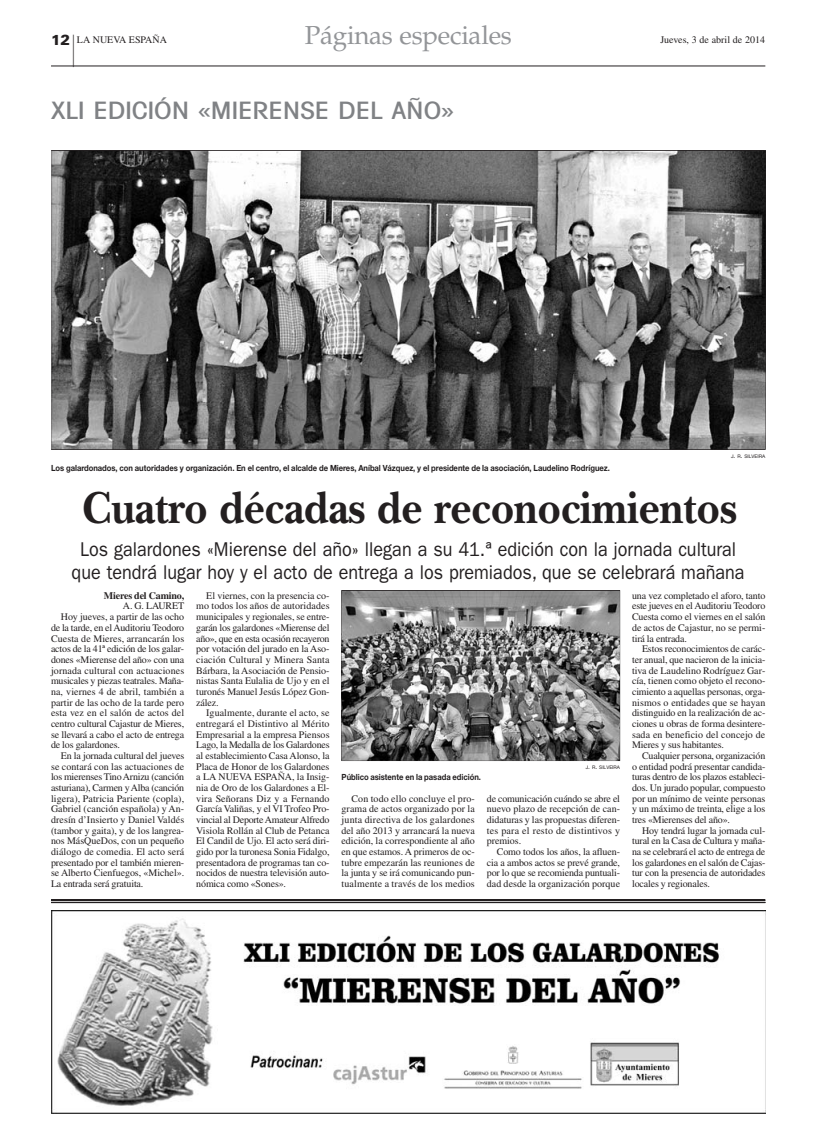
<style>
.page{position:relative;width:816px;height:1128px;background:#fff}
.page>*{position:absolute;margin:0;border:0;box-sizing:border-box;transform-origin:0 0}
.t1{font:700 47px "New Baskerville";letter-spacing:-.005em;color:#231f20;scale:.9 1}
.t2{font:300 32.4px "Garamond";color:#231f20;scale:.37 1}
.t3{font:26px "Palatino";letter-spacing:-.01em;color:#939598}
.t4{font:500 condensed 24px "Avant Garde";color:#808285;scale:1.2 1}
.t5{font:20px/23px "Franklin Gothic";color:#231f20;text-align:center;scale:.9 1}
.t6{font:900 14.5px "Univers";color:#231f20}
.t7{font:10px/10.7px "Times";letter-spacing:-.01em;color:#231f20;text-align:justify}
.t8{font:10px "Times";letter-spacing:.01em;color:#231f20}
.t9{font:700 10px "Times";letter-spacing:-.015em;color:#231f20}
.t10{font:700 8.5px "Helvetica Neue";letter-spacing:-.005em;color:#231f20;scale:.9 1}
.t11{font:4.9px "Helvetica Neue";letter-spacing:.005em;color:#231f20}
.s1{font-size:6.5px}
</style>
<div class="page">
<hr style="left:51px;top:66px;width:714px;height:1px;background:#231f20">
<svg style="left:51px;top:150px;width:714px;height:300px;background:#707070"></svg>
<svg style="left:342px;top:590px;width:278px;height:171px;background:#7d7d7d"></svg>
<img style="left:51px;top:910px;width:714px;height:204px">
<hr style="left:51px;top:900px;width:714px;height:1px;background:#231f20">
<hr style="left:51px;top:902px;width:714px;height:1px;background:#231f20">
<h3 class="t6" style="left:51px;top:34px;width:20px">12</h3>
<h2 class="t2" style="left:70px;top:36px;width:20px">|</h2>
<p class="t7" style="left:77px;top:35px;width:91px">LA NUEVA ESPAÑA</p>
<h3 class="t3" style="left:305px;top:25px;width:209px">Páginas especiales</h3>
<p class="t7" style="left:660px;top:35px;width:106px">Jueves, 3 de abril de 2014</p>
<h3 class="t4" style="left:51px;top:101px;width:337px">XLI EDICIÓN «MIERENSE DEL AÑO»</h3>
<p class="t10" style="left:51px;top:465px;width:622px">Los galardonados, con autoridades y organización. En el centro, el alcalde de Mieres, Aníbal Vázquez, y el presidente de la asociación, Laudelino Rodríguez.</p>
<p class="t11" style="left:731px;top:454px;width:36px">J<span class="s1">.</span> R<span class="s1">.</span> SILVEIRA</p>
<h1 class="t1" style="left:82px;top:491px;width:729px">Cuatro décadas de reconocimientos</h1>
<h3 class="t5" style="left:72px;top:540px;width:749px">Los galardones «Mierense del año» llegan a su 41.ª edición con la jornada cultural que tendrá lugar hoy y el acto de entrega a los premiados, que se celebrará mañana</h3>
<p class="t9" style="left:104px;top:592px;width:82px">Mieres del Camino,</p>
<p class="t7" style="left:123px;top:602px;width:63px">A. G. LAURET</p>
<p class="t7" style="left:61px;top:612px;width:125px">Hoy jueves, a partir de las ocho</p>
<p class="t7" style="left:51px;top:623px;width:135px">de la tarde, en el Auditoriu Teodoro</p>
<p class="t8" style="left:51px;top:635px;width:135px">Cuesta de Mieres, arrancarán los</p>
<p class="t7" style="left:51px;top:644px;width:135px">actos de la 41ª edición de los galar-</p>
<p class="t7" style="left:51px;top:655px;width:135px">dones «Mierense del año» con una</p>
<p class="t8" style="left:51px;top:667px;width:135px">jornada cultural con actuaciones</p>
<p class="t7" style="left:51px;top:676px;width:135px">musicales y piezas teatrales. Maña-</p>
<p class="t8" style="left:51px;top:688px;width:135px">na, viernes 4 de abril, también a</p>
<p class="t7" style="left:51px;top:698px;width:135px">partir de las ocho de la tarde pero</p>
<p class="t8" style="left:51px;top:709px;width:135px">esta vez en el salón de actos del</p>
<p class="t7" style="left:51px;top:719px;width:135px">centro cultural Cajastur de Mieres,</p>
<p class="t7" style="left:51px;top:730px;width:135px">se llevará a cabo el acto de entrega</p>
<p class="t7" style="left:51px;top:741px;width:70px">de los galardones.</p>
<p class="t7" style="left:61px;top:751px;width:125px">En la jornada cultural del jueves</p>
<p class="t8" style="left:51px;top:763px;width:135px">se contará con las actuaciones de</p>
<p class="t7" style="left:51px;top:773px;width:135px">los mierenses Tino Arnizu (canción</p>
<p class="t7" style="left:51px;top:783px;width:135px">asturiana), Carmen yAlba (canción</p>
<p class="t8" style="left:51px;top:795px;width:135px">ligera), Patricia Pariente (copla),</p>
<p class="t7" style="left:51px;top:805px;width:135px">Gabriel (canción española) y An-</p>
<p class="t8" style="left:51px;top:816px;width:135px">dresín d’Insierto y Daniel Valdés</p>
<p class="t7" style="left:51px;top:826px;width:135px">(tambor y gaita), y de los langrea-</p>
<p class="t7" style="left:51px;top:837px;width:135px">nos MásQueDos, con un pequeño</p>
<p class="t8" style="left:51px;top:848px;width:135px">diálogo de comedia. El acto será</p>
<p class="t7" style="left:51px;top:858px;width:135px">presentado por el también mieren-</p>
<p class="t7" style="left:51px;top:869px;width:135px">se Alberto Cienfuegos, «Michel».</p>
<p class="t7" style="left:51px;top:879px;width:94px">La entrada será gratuita.</p>
<p class="t7" style="left:196px;top:591px;width:135px;text-indent:10px">El viernes, con la presencia co&shy;mo todos los años de autoridades municipales y regionales, se entre&shy;garán los galardones «Mierense del año», que en esta ocasión recayeron por votación del jurado en la Aso&shy;ciación Cultural y Minera Santa Bárbara, la Asociación de Pensio&shy;nistas Santa Eulalia de Ujo y en el turonés Manuel Jesús López Gon&shy;zález.</p>
<p class="t7" style="left:196px;top:708px;width:135px;text-indent:10px">Igualmente, durante el acto, se entregará el Distintivo al Mérito Empresarial a la empresa Piensos Lago, la Medalla de los Galardones al establecimiento Casa Alonso, la Placa de Honor de los Galardones a LA NUEVA ESPAÑA, la Insig&shy;nia de Oro de los Galardones a El&shy;vira Señorans Diz y a Fernando García Valiñas, y el VI Trofeo Pro&shy;vincial al Deporte Amateur Alfredo Visiola Rollán al Club de Petanca El Candil de Ujo. El acto será diri&shy;gido por la turonesa Sonia Fidalgo, presentadora de programas tan co&shy;nocidos de nuestra televisión auto&shy;nómica como «Sones».</p>
<p class="t10" style="left:342px;top:774px;width:156px">Público asistente en la pasada edición.</p>
<p class="t11" style="left:586px;top:765px;width:36px">J<span class="s1">.</span> R<span class="s1">.</span> SILVEIRA</p>
<p class="t7" style="left:342px;top:794px;width:135px;text-indent:10px">Con todo ello concluye el pro&shy;grama de actos organizado por la junta directiva de los galardones del año 2013 y arrancará la nueva edición, la correspondiente al año en que estamos. A primeros de oc&shy;tubre empezarán las reuniones de la junta y se irá comunicando pun&shy;tualmente a través de los medios</p>
<p class="t7" style="left:487px;top:794px;width:135px">de comunicación cuándo se abre el nuevo plazo de recepción de can&shy;didaturas y las propuestas diferen&shy;tes para el resto de distintivos y premios.</p>
<p class="t7" style="left:487px;top:847px;width:135px;text-indent:10px">Como todos los años, la afluen&shy;cia a ambos actos se prevé grande, por lo que se recomienda puntuali&shy;dad desde la organización porque</p>
<p class="t7" style="left:632px;top:591px;width:135px">una vez completado el aforo, tanto este jueves en el Auditoriu Teodoro Cuesta como el viernes en el salón de actos de Cajastur, no se permi&shy;tirá la entrada.</p>
<p class="t7" style="left:632px;top:644px;width:135px;text-indent:10px">Estos reconocimientos de carác&shy;ter anual, que nacieron de la inicia&shy;tiva de Laudelino Rodríguez Gar&shy;cía, tienen como objeto el recono&shy;cimiento a aquellas personas, orga&shy;nismos o entidades que se hayan distinguido en la realización de ac&shy;ciones u obras de forma desintere&shy;sada en beneficio del concejo de Mieres y sus habitantes.</p>
<p class="t7" style="left:632px;top:751px;width:135px;text-indent:10px">Cualquier persona, organización o entidad podrá presentar candida&shy;turas dentro de los plazos estableci&shy;dos. Un jurado popular, compuesto por un mínimo de veinte personas y un máximo de treinta, elige a los tres «Mierenses del año».</p>
<p class="t7" style="left:632px;top:826px;width:135px;text-indent:10px">Hoy tendrá lugar la jornada cul&shy;tural en la Casa de Cultura y maña&shy;na se celebrará el acto de entrega de los galardones en el salón de Cajas&shy;tur con la presencia de autoridades locales y regionales.</p>
</div>
